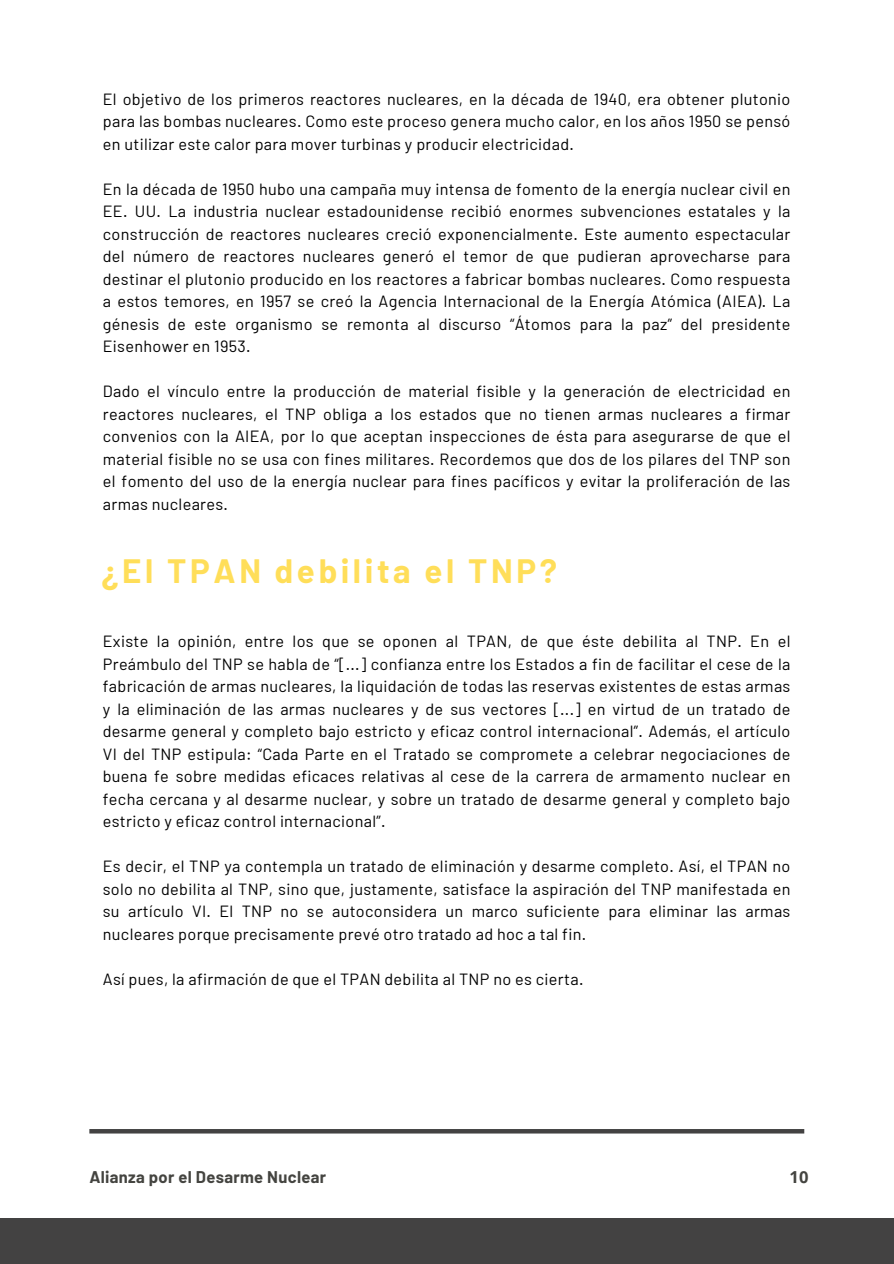
<style>
.page{position:relative;width:894px;height:1264px;background:#fff}
.page>*{position:absolute;margin:0;border:0;box-sizing:border-box;transform-origin:0 0}
.t1{font:700 33px "Barlow";letter-spacing:.11em;color:#ffde59}
.t2{font:700 16.5px "Barlow";letter-spacing:.02em;color:#444440}
.t3{font:700 16.5px "Open Sans";color:#444440}
.t4{font:16.2px/22.5px "Barlow";letter-spacing:.02em;color:#000;text-align:justify}
</style>
<div class="page">
<div style="left:0;top:1218px;width:893px;height:45px;background:#434242"></div>
<div style="left:89px;top:1128px;width:715px;height:5px;background:#434242"></div>
<p class="t4" style="left:103px;top:87px;width:689px">El objetivo de los primeros reactores nucleares, en la década de 1940, era obtener plutonio para las bombas nucleares. Como este proceso genera mucho calor, en los años 1950 se pensó en utilizar este calor para mover turbinas y producir electricidad.</p>
<p class="t4" style="left:103px;top:177px;width:689px">En la década de 1950 hubo una campaña muy intensa de fomento de la energía nuclear civil en EE. UU. La industria nuclear estadounidense recibió enormes subvenciones estatales y la construcción de reactores nucleares creció exponencialmente. Este aumento espectacular del número de reactores nucleares generó el temor de que pudieran aprovecharse para destinar el plutonio producido en los reactores a fabricar bombas nucleares. Como respuesta a estos temores, en 1957 se creó la Agencia Internacional de la Energía Atómica (AIEA). La génesis de este organismo se remonta al discurso “Átomos para la paz” del presidente Eisenhower en 1953.</p>
<p class="t4" style="left:103px;top:380px;width:689px">Dado el vínculo entre la producción de material fisible y la generación de electricidad en reactores nucleares, el TNP obliga a los estados que no tienen armas nucleares a firmar convenios con la AIEA, por lo que aceptan inspecciones de ésta para asegurarse de que el material fisible no se usa con fines militares. Recordemos que dos de los pilares del TNP son el fomento del uso de la energía nuclear para fines pacíficos y evitar la proliferación de las armas nucleares.</p>
<h1 class="t1" style="left:101px;top:551px;width:457px">¿El TPAN debilita el TNP?</h1>
<p class="t4" style="left:103px;top:629px;width:689px">Existe la opinión, entre los que se oponen al TPAN, de que éste debilita al TNP. En el Preámbulo del TNP se habla de “[...] confianza entre los Estados a fin de facilitar el cese de la fabricación de armas nucleares, la liquidación de todas las reservas existentes de estas armas y la eliminación de las armas nucleares y de sus vectores [...] en virtud de un tratado de desarme general y completo bajo estricto y eficaz control internacional”. Además, el artículo VI del TNP estipula: “Cada Parte en el Tratado se compromete a celebrar negociaciones de buena fe sobre medidas eficaces relativas al cese de la carrera de armamento nuclear en fecha cercana y al desarme nuclear, y sobre un tratado de desarme general y completo bajo estricto y eficaz control internacional”.</p>
<p class="t4" style="left:103px;top:854px;width:689px">Es decir, el TNP ya contempla un tratado de eliminación y desarme completo. Así, el TPAN no solo no debilita al TNP, sino que, justamente, satisface la aspiración del TNP manifestada en su artículo VI. El TNP no se autoconsidera un marco suficiente para eliminar las armas nucleares porque precisamente prevé otro tratado ad hoc a tal fin.</p>
<p class="t4" style="left:103px;top:967px;width:482px">Así pues, la afirmación de que el TPAN debilita al TNP no es cierta.</p>
<p class="t2" style="left:89px;top:1166px;width:238px">Alianza por el Desarme Nuclear</p>
<p class="t3" style="left:789px;top:1164px;width:21px">10</p>
</div>
